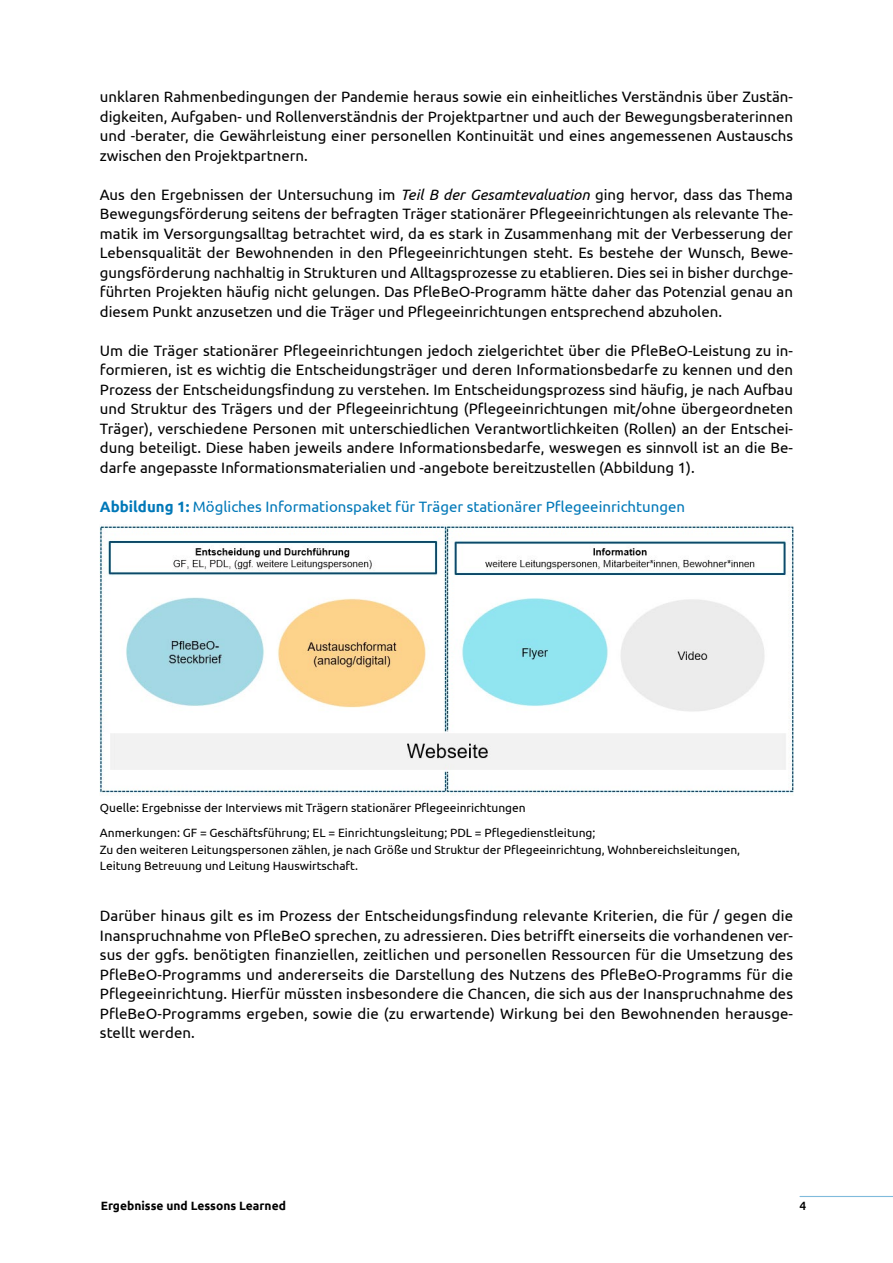
<style>
.page{position:relative;width:893px;height:1263px;background:#fff}
.page>*{position:absolute;margin:0;border:0;box-sizing:border-box;transform-origin:0 0}
.t1{font:15px/19.5px "Ubuntu";color:#000;text-align:justify}
.t2{font:15px "Ubuntu";color:#0078b8}
.t3{font:12px/25px "Ubuntu";color:#000}
.t4{font:700 12px "Ubuntu";color:#000}
.t5{font:500 12px "Ubuntu";color:#000}
.s1{font-style:italic}
.s2{font-weight:700}
</style>
<div class="page">
<hr style="left:800px;top:1196px;width:93px;height:1px;background:#80bbdc">
<img style="left:100px;top:525px;width:693px;height:270px">
<p class="t1" style="left:100px;top:86px;width:695px">unklaren Rahmenbedingungen der Pandemie heraus sowie ein einheitliches Verständnis über Zustän‑ digkeiten, Aufgaben- und Rollenverständnis der Projektpartner und auch der Bewegungsberaterinnen und -berater, die Gewährleistung einer personellen Kontinuität und eines angemessenen Austauschs zwischen den Projektpartnern.</p>
<p class="t1" style="left:100px;top:184px;width:695px">Aus den Ergebnissen der Untersuchung im <span class="s1">Teil B der Gesamtevaluation</span> ging hervor, dass das Thema Bewegungsförderung seitens der befragten Träger stationärer Pflegeeinrichtungen als relevante The‑ matik im Versorgungsalltag betrachtet wird, da es stark in Zusammenhang mit der Verbesserung der Lebensqualität der Bewohnenden in den Pflegeeinrichtungen steht. Es bestehe der Wunsch, Bewe‑ gungsförderung nachhaltig in Strukturen und Alltagsprozesse zu etablieren. Dies sei in bisher durchge‑ führten Projekten häufig nicht gelungen. Das PfleBeO-Programm hätte daher das Potenzial genau an diesem Punkt anzusetzen und die Träger und Pflegeeinrichtungen entsprechend abzuholen.</p>
<p class="t1" style="left:100px;top:340px;width:695px">Um die Träger stationärer Pflegeeinrichtungen jedoch zielgerichtet über die PfleBeO-Leistung zu in‑ formieren, ist es wichtig die Entscheidungsträger und deren Informationsbedarfe zu kennen und den Prozess der Entscheidungsfindung zu verstehen. Im Entscheidungsprozess sind häufig, je nach Aufbau und Struktur des Trägers und der Pflegeeinrichtung (Pflegeeinrichtungen mit/ohne übergeordneten Träger), verschiedene Personen mit unterschiedlichen Verantwortlichkeiten (Rollen) an der Entschei‑ dung beteiligt. Diese haben jeweils andere Informationsbedarfe, weswegen es sinnvoll ist an die Be‑ darfe angepasste Informationsmaterialien und -angebote bereitzustellen (Abbildung 1).</p>
<p class="t2" style="left:100px;top:497px;width:587px"><span class="s2">Abbildung 1:</span> Mögliches Informationspaket für Träger stationärer Pflegeeinrichtungen</p>
<p class="t3" style="left:100px;top:795px;width:497px">Quelle: Ergebnisse der Interviews mit Trägern stationärer Pflegeeinrichtungen<br>Anmerkungen: GF = Geschäftsführung; EL = Einrichtungsleitung; PDL = Pflegedienstleitung;</p>
<p class="t3" style="left:100px;top:841px;width:642px;line-height:16.5px">Zu den weiteren Leitungspersonen zählen, je nach Größe und Struktur der Pflegeeinrichtung, Wohnbereichsleitungen,<br>Leitung Betreuung und Leitung Hauswirtschaft.</p>
<p class="t1" style="left:100px;top:905px;width:695px">Darüber hinaus gilt es im Prozess der Entscheidungsfindung relevante Kriterien, die für / gegen die Inanspruchnahme von PfleBeO sprechen, zu adressieren. Dies betrifft einerseits die vorhandenen ver‑ sus der ggfs. benötigten finanziellen, zeitlichen und personellen Ressourcen für die Umsetzung des PfleBeO-Programms und andererseits die Darstellung des Nutzens des PfleBeO-Programms für die Pflegeeinrichtung. Hierfür müssten insbesondere die Chancen, die sich aus der Inanspruchnahme des PfleBeO-Programms ergeben, sowie die (zu erwartende) Wirkung bei den Bewohnenden herausge‑ stellt werden.</p>
<p class="t4" style="left:101px;top:1198px;width:187px">Ergebnisse und Lessons Learned</p>
<p class="t5" style="left:799px;top:1198px;width:8px">4</p>
</div>
